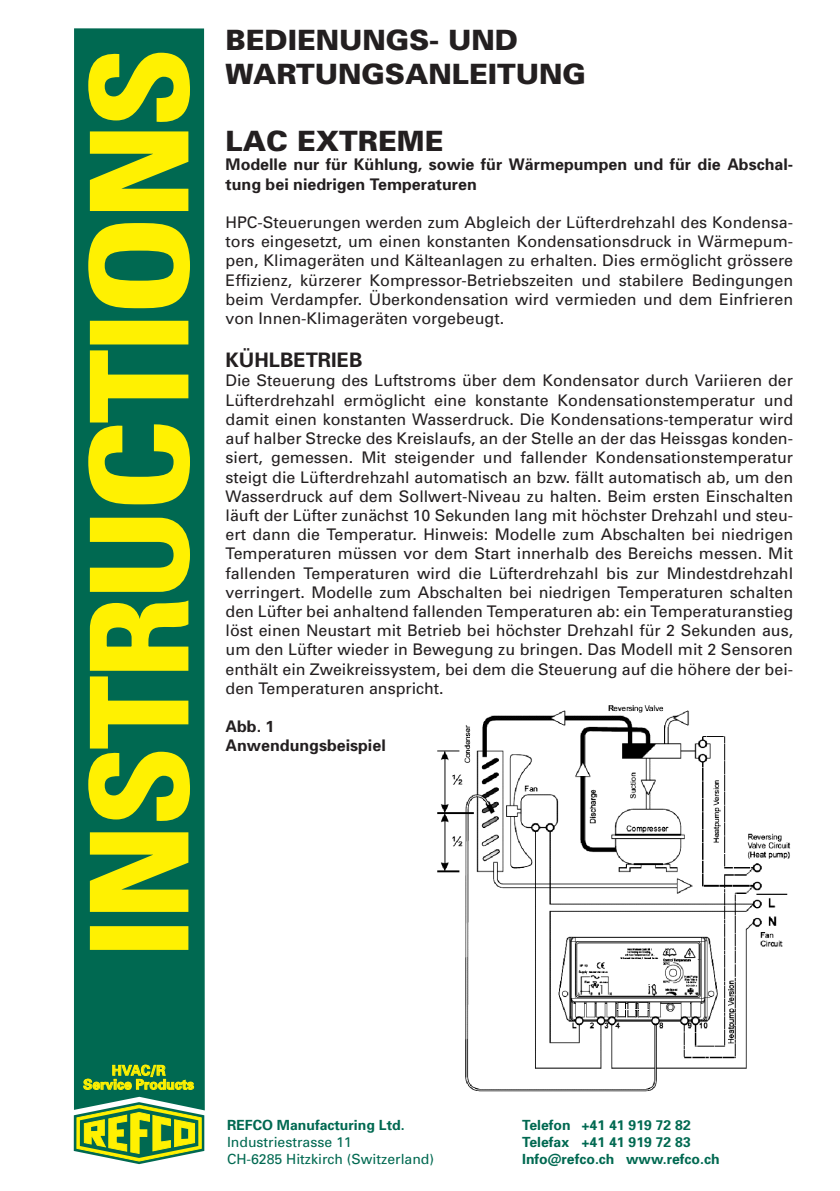
<style>
.page{position:relative;width:840px;height:1191px;background:#fff}
.page>*{position:absolute;margin:0;border:0;box-sizing:border-box;transform-origin:0 0}
.t1{font:900 28px/33.6px "Univers";color:#231f20}
.t2{font:700 20px "Univers";color:#231f20}
.t3{font:16px/19.2px "Univers";color:#231f20;text-align:justify}
.t4{font:700 16px/19.2px "Univers";color:#231f20}
.t5{font:700 14px "Univers";color:#006951}
.t6{font:14px "Univers";color:#006951}
.t7{font:700 13.8px/14px "Univers";color:#fff101;text-align:center}
</style>
<div class="page">
<svg style="left:74px;top:1110px;width:130px;height:54px;background:#99bc43"></svg>
<div style="left:74px;top:28px;width:131px;height:1082px;background:#006951"></div>
<div style="left:91px;top:927px;width:96px;height:22px;background:#fff101"></div>
<div style="left:90px;top:926px;width:98px;height:24px;border:2px solid #fff101"></div>
<svg style="left:89px;top:831px;width:100px;height:82px;background:#bdcd15"></svg>
<svg style="left:87px;top:517px;width:104px;height:304px;background:#90b523"></svg>
<svg style="left:87px;top:349px;width:104px;height:156px;background:#7eac29"></svg>
<div style="left:91px;top:322px;width:96px;height:21px;background:#fff101"></div>
<div style="left:90px;top:321px;width:98px;height:23px;border:2px solid #fff101"></div>
<svg style="left:87px;top:222px;width:104px;height:87px;background:#a2bf1e"></svg>
<svg style="left:89px;top:130px;width:100px;height:82px;background:#bdcd15"></svg>
<svg style="left:87px;top:52px;width:104px;height:71px;background:#9cbc1f"></svg>
<svg style="left:83px;top:1063px;width:111px;height:27px;background:#458d3b"></svg>
<img style="left:437px;top:705px;width:354px;height:387px">
<h1 class="t1" style="left:225px;top:23px;width:361px">BEDIENUNGS- UND<br>WARTUNGSANLEITUNG</h1>
<h1 class="t1" style="left:225px;top:124px;width:219px">LAC EXTREME</h1>
<p class="t4" style="left:225px;top:155px;width:568px">Modelle nur für Kühlung, sowie für Wärmepumpen und für die Abschal&shy;tung bei niedrigen Temperaturen</p>
<p class="t3" style="left:225px;top:212px;width:568px">HPC-Steuerungen werden zum Abgleich der Lüfterdrehzahl des Kondensa&shy;tors eingesetzt, um einen konstanten Kondensationsdruck in Wärmepum&shy;pen, Klimageräten und Kälteanlagen zu erhalten. Dies ermöglicht grössere Effizienz, kürzerer Kompressor-Betriebszeiten und stabilere Bedingungen beim Verdampfer. Überkondensation wird vermieden und dem Einfrieren von Innen-Klimageräten vorgebeugt.</p>
<p class="t2" style="left:225px;top:347px;width:138px">KÜHLBETRIEB</p>
<p class="t3" style="left:225px;top:371px;width:568px">Die Steuerung des Luftstroms über dem Kondensator durch Variieren der Lüfterdrehzahl ermöglicht eine konstante Kondensationstemperatur und damit einen konstanten Wasserdruck. Die Kondensations-temperatur wird auf halber Strecke des Kreislaufs, an der Stelle an der das Heissgas konden&shy;siert, gemessen. Mit steigender und fallender Kondensationstemperatur steigt die Lüfterdrehzahl automatisch an bzw. fällt automatisch ab, um den Wasserdruck auf dem Sollwert-Niveau zu halten. Beim ersten Einschalten läuft der Lüfter zunächst 10 Sekunden lang mit höchster Drehzahl und steu&shy;ert dann die Temperatur. Hinweis: Modelle zum Abschalten bei niedrigen Temperaturen müssen vor dem Start innerhalb des Bereichs messen. Mit fallenden Temperaturen wird die Lüfterdrehzahl bis zur Mindestdrehzahl verringert. Modelle zum Abschalten bei niedrigen Temperaturen schalten den Lüfter bei anhaltend fallenden Temperaturen ab: ein Temperaturanstieg löst einen Neustart mit Betrieb bei höchster Drehzahl für 2 Sekunden aus, um den Lüfter wieder in Bewegung zu bringen. Das Modell mit 2 Sensoren enthält ein Zweikreissystem, bei dem die Steuerung auf die höhere der bei&shy;den Temperaturen anspricht.</p>
<p class="t4" style="left:225px;top:716px;width:162px">Abb. 1<br>Anwendungsbeispiel</p>
<p class="t7" style="left:83px;top:1063px;width:112px">HVAC/R<br>Service Products</p>
<p class="t5" style="left:227px;top:1116px;width:179px">REFCO Manufacturing Ltd.</p>
<p class="t5" style="left:522px;top:1116px;width:170px">Telefon +41 41 919 72 82</p>
<p class="t6" style="left:227px;top:1133px;width:126px">Industriestrasse 11</p>
<p class="t5" style="left:522px;top:1133px;width:170px">Telefax +41 41 919 72 83</p>
<p class="t6" style="left:227px;top:1150px;width:208px">CH-6285 Hitzkirch (Switzerland)</p>
<p class="t5" style="left:522px;top:1149px;width:199px">Info@refco.ch www.refco.ch</p>
</div>
